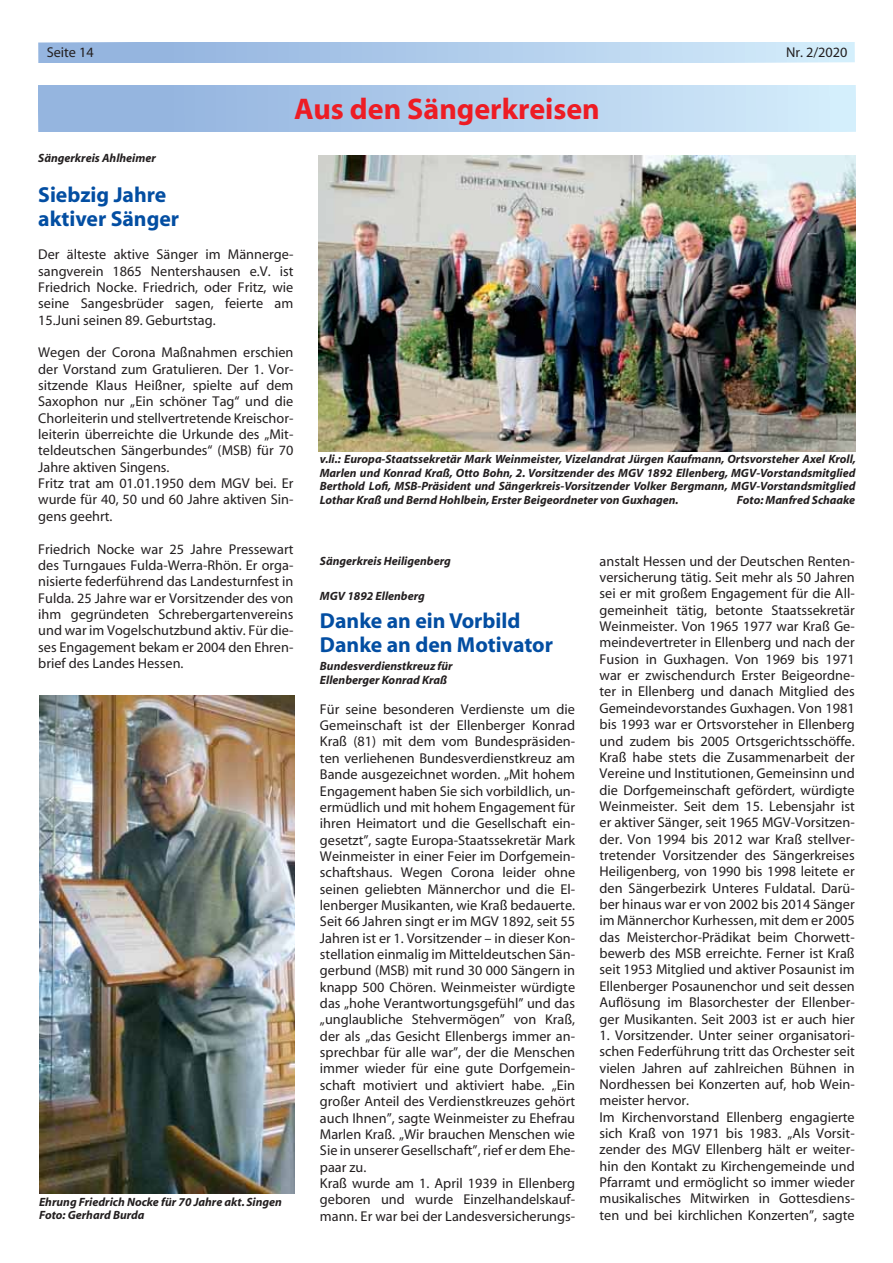
<style>
.page{position:relative;width:893px;height:1263px;background:#fff}
.page>*{position:absolute;margin:0;border:0;box-sizing:border-box;transform-origin:0 0}
.t1{font:700 30px "Myriad";color:#ed1c24}
.t2{font:700 21.75px/24px "Myriad";color:#034ea2}
.t3{font:14.25px/16.4px "Myriad";color:#231f20;text-align:justify}
.t4{font:italic 700 12px/13.5px "Myriad";color:#231f20}
</style>
<div class="page">
<img style="left:40px;top:695px;width:254px;height:499px">
<svg style="left:38px;top:85px;width:818px;height:47px;background:#afcceb"></svg>
<img style="left:319px;top:155px;width:537px;height:296px">
<svg style="left:38px;top:43px;width:817px;height:19px;background:#afcceb"></svg>
<p class="t3" style="left:47px;top:45px;width:48px">Seite 14</p>
<p class="t3" style="left:786px;top:45px;width:63px">Nr. 2/2020</p>
<h1 class="t1" style="left:294px;top:98px;width:307px">Aus den Sängerkreisen</h1>
<p class="t4" style="left:38px;top:152px;width:119px">Sängerkreis Ahlheimer</p>
<h2 class="t2" style="left:38px;top:185px;width:142px">Siebzig Jahre aktiver Sänger</h2>
<p class="t3" style="left:38px;top:247px;width:257px">Der älteste aktive Sänger im Männerge&shy;sangverein 1865 Nentershausen e.V. ist Friedrich Nocke. Friedrich, oder Fritz, wie seine Sangesbrüder sagen, feierte am 15.Juni seinen 89. Geburtstag.</p>
<p class="t3" style="left:38px;top:345px;width:257px;text-align:left">Wegen der Corona Maßnahmen erschien der Vorstand zum Gratulieren. Der 1. Vor&shy;sitzende Klaus Heißner, spielte auf dem Saxophon nur „Ein schöner Tag“ und die Chorleiterin und stellvertretende Kreischor&shy;leiterin überreichte die Urkunde des „Mit&shy;teldeutschen Sängerbundes“ (MSB) für 70<br>Jahre aktiven Singens.<br>Fritz trat am 01.01.1950 dem MGV bei. Er wurde für 40, 50 und 60 Jahre aktiven Sin&shy;gens geehrt.</p>
<p class="t3" style="left:38px;top:542px;width:257px">Friedrich Nocke war 25 Jahre Pressewart des Turngaues Fulda-Werra-Rhön. Er orga&shy;nisierte federführend das Landesturnfest in Fulda. 25 Jahre war er Vorsitzender des von ihm gegründeten Schrebergartenvereins und war im Vogelschutzbund aktiv. Für die&shy;ses Engagement bekam er 2004 den Ehren&shy;brief des Landes Hessen.</p>
<p class="t4" style="left:39px;top:1196px;width:244px">Ehrung Friedrich Nocke für 70 Jahre akt. Singen<br>Foto: Gerhard Burda</p>
<p class="t4" style="left:320px;top:453px;width:538px;text-align:justify">v.li.: Europa-Staatssekretär Mark Weinmeister, Vizelandrat Jürgen Kaufmann, Ortsvorsteher Axel Kroll, Marlen und Konrad Kraß, Otto Bohn, 2. Vorsitzender des MGV 1892 Ellenberg, MGV-Vorstandsmitglied Berthold Lofi, MSB-Präsident und Sängerkreis-Vorsitzender Volker Bergmann, MGV-Vorstandsmitglied Lothar Kraß und Bernd Hohlbein, Erster Beigeordneter von Guxhagen.</p>
<p class="t4" style="left:737px;top:494px;width:120px">Foto: Manfred Schaake</p>
<p class="t4" style="left:320px;top:555px;width:132px">Sängerkreis Heiligenberg</p>
<p class="t4" style="left:320px;top:590px;width:106px">MGV 1892 Ellenberg</p>
<h2 class="t2" style="left:320px;top:611px;width:235px">Danke an ein Vorbild<br>Danke an den Motivator</h2>
<p class="t4" style="left:320px;top:660px;width:134px">Bundesverdienstkreuz für<br>Ellenberger Konrad Kraß</p>
<p class="t3" style="left:320px;top:702px;width:257px;text-align:left">Für seine besonderen Verdienste um die Gemeinschaft ist der Ellenberger Konrad Kraß (81) mit dem vom Bundespräsiden&shy;ten verliehenen Bundesverdienstkreuz am Bande ausgezeichnet worden. „Mit hohem Engagement haben Sie sich vorbildlich, un&shy;ermüdlich und mit hohem Engagement für ihren Heimatort und die Gesellschaft ein&shy;gesetzt”, sagte Europa-Staatssekretär Mark Weinmeister in einer Feier im Dorfgemein&shy;schaftshaus. Wegen Corona leider ohne seinen geliebten Männerchor und die El&shy;lenberger Musikanten, wie Kraß bedauerte.<br>Seit 66 Jahren singt er im MGV 1892, seit 55<br>Jahren ist er 1. Vorsitzender – in dieser Kon&shy;stellation einmalig im Mitteldeutschen Sän&shy;gerbund (MSB) mit rund 30 000 Sängern in knapp 500 Chören. Weinmeister würdigte das „hohe Verantwortungsgefühl” und das „unglaubliche Stehvermögen” von Kraß, der als „das Gesicht Ellenbergs immer an&shy;sprechbar für alle war”, der die Menschen immer wieder für eine gute Dorfgemein&shy;schaft motiviert und aktiviert habe. „Ein großer Anteil des Verdienstkreuzes gehört auch Ihnen”, sagte Weinmeister zu Ehefrau Marlen Kraß. „Wir brauchen Menschen wie Sie in unserer Gesellschaft”, rief er dem Ehe&shy;paar zu.<br>Kraß wurde am 1. April 1939 in Ellenberg geboren und wurde Einzelhandelskauf&shy;mann. Er war bei der Landesversicherungs-</p>
<p class="t3" style="left:600px;top:554px;width:257px">anstalt Hessen und der Deutschen Renten&shy;versicherung tätig. Seit mehr als 50 Jahren sei er mit großem Engagement für die All&shy;gemeinheit tätig, betonte Staatssekretär Weinmeister. Von 1965 1977 war Kraß Ge&shy;meindevertreter in Ellenberg und nach der Fusion in Guxhagen. Von 1969 bis 1971 war er zwischendurch Erster Beigeordne&shy;ter in Ellenberg und danach Mitglied des Gemeindevorstandes Guxhagen. Von 1981 bis 1993 war er Ortsvorsteher in Ellenberg und zudem bis 2005 Ortsgerichtsschöffe.<br>Kraß habe stets die Zusammenarbeit der Vereine und Institutionen, Gemeinsinn und die Dorfgemeinschaft gefördert, würdigte Weinmeister. Seit dem 15. Lebensjahr ist er aktiver Sänger, seit 1965 MGV-Vorsitzen&shy;der. Von 1994 bis 2012 war Kraß stellver&shy;tretender Vorsitzender des Sängerkreises Heiligenberg, von 1990 bis 1998 leitete er den Sängerbezirk Unteres Fuldatal. Darü&shy;ber hinaus war er von 2002 bis 2014 Sänger im Männerchor Kurhessen, mit dem er 2005 das Meisterchor-Prädikat beim Chorwett&shy;bewerb des MSB erreichte. Ferner ist Kraß seit 1953 Mitglied und aktiver Posaunist im Ellenberger Posaunenchor und seit dessen Auflösung im Blasorchester der Ellenber&shy;ger Musikanten. Seit 2003 ist er auch hier</p>
<p class="t3" style="left:600px;top:1028px;width:257px;text-align:left">1. Vorsitzender. Unter seiner organisatori&shy;schen Federführung tritt das Orchester seit vielen Jahren auf zahlreichen Bühnen in Nordhessen bei Konzerten auf, hob Wein&shy;meister hervor.<br>Im Kirchenvorstand Ellenberg engagierte sich Kraß von 1971 bis 1983. „Als Vorsit&shy;zender des MGV Ellenberg hält er weiter&shy;hin den Kontakt zu Kirchengemeinde und Pfarramt und ermöglicht so immer wieder musikalisches Mitwirken in Gottesdiens&shy;ten und bei kirchlichen Konzerten”, sagte</p>
</div>
